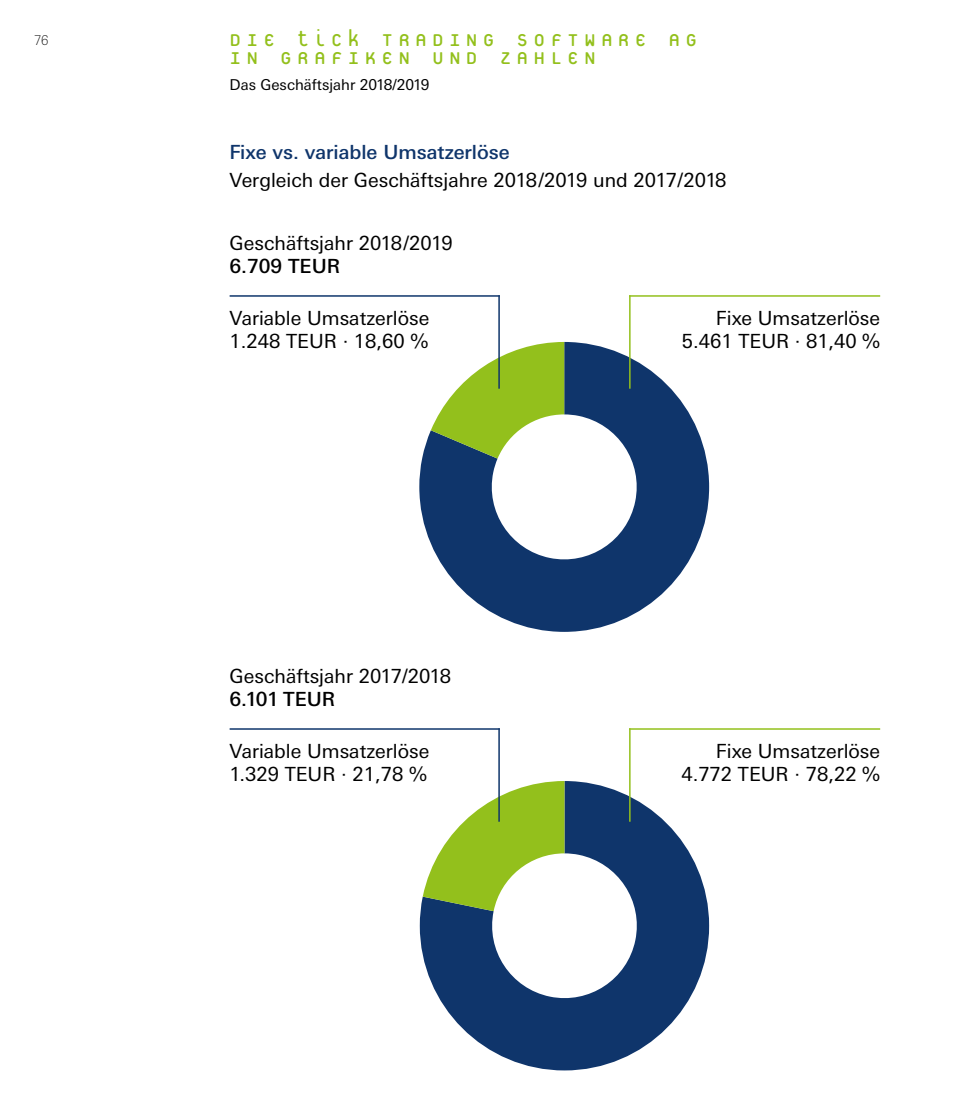
<style>
.page{position:relative;width:978px;height:1106px;background:#fff}
.page>*{position:absolute;margin:0;border:0;box-sizing:border-box;transform-origin:0 0}
.t1{font:25.5px/18px "Platelet";letter-spacing:.2em;color:#93c01c}
.t2{font:19.5px/23.4px "Linotype Univers Basic";color:#000}
.t3{font:500 19.5px "Linotype Univers Basic";color:#0f356b}
.t4{font:500 19.5px "Linotype Univers Basic";color:#000}
.t5{font:15px "Linotype Univers Basic";color:#000}
.t6{font:100 13.5px "Linotype Univers Basic";color:#000}
</style>
<div class="page">
<svg style="left:419px;top:342px;width:290px;height:290px;fill:#0f356b"></svg>
<svg style="left:431px;top:342px;width:133px;height:116px"></svg>
<svg style="left:420px;top:781px;width:289px;height:289px;fill:#0f356b"></svg>
<svg style="left:423px;top:781px;width:141px;height:130px"></svg>
<hr style="left:498px;top:295px;width:2px;height:94px;background:#0f356b">
<hr style="left:230px;top:295px;width:270px;height:2px;background:#0f356b">
<hr style="left:629px;top:295px;width:2px;height:94px;background:#93c01c">
<hr style="left:629px;top:295px;width:251px;height:2px;background:#93c01c">
<hr style="left:629px;top:728px;width:2px;height:93px;background:#93c01c">
<hr style="left:629px;top:728px;width:251px;height:1px;background:#93c01c">
<hr style="left:498px;top:728px;width:2px;height:93px;background:#0f356b">
<hr style="left:230px;top:728px;width:270px;height:1px;background:#0f356b">
<p class="t6" style="left:34px;top:32px;width:16px">76</p>
<h1 class="t1" style="left:230px;top:31px;width:469px">DIE tick TRADING SOFTWARE AG<br>IN GRAFIKEN UND ZAHLEN</h1>
<p class="t5" style="left:230px;top:76px;width:201px">Das Geschäftsjahr 2018/2019</p>
<p class="t3" style="left:230px;top:140px;width:282px">Fixe vs. variable Umsatzerlöse</p>
<p class="t2" style="left:230px;top:169px;width:498px">Vergleich der Geschäftsjahre 2018/2019 und 2017/2018</p>
<p class="t2" style="left:230px;top:231px;width:225px">Geschäftsjahr 2018/2019</p>
<p class="t4" style="left:230px;top:255px;width:112px">6.709 TEUR</p>
<p class="t2" style="left:230px;top:306px;width:201px">Variable Umsatzerlöse<br>1.248 TEUR · 18,60 %</p>
<p class="t2" style="left:682px;top:306px;width:200px;text-align:right">Fixe Umsatzerlöse<br>5.461 TEUR · 81,40 %</p>
<p class="t2" style="left:230px;top:664px;width:223px">Geschäftsjahr 2017/2018</p>
<p class="t4" style="left:230px;top:688px;width:107px">6.101 TEUR</p>
<p class="t2" style="left:230px;top:739px;width:201px">Variable Umsatzerlöse<br>1.329 TEUR · 21,78 %</p>
<p class="t2" style="left:681px;top:739px;width:200px;text-align:right">Fixe Umsatzerlöse<br>4.772 TEUR · 78,22 %</p>
</div>
